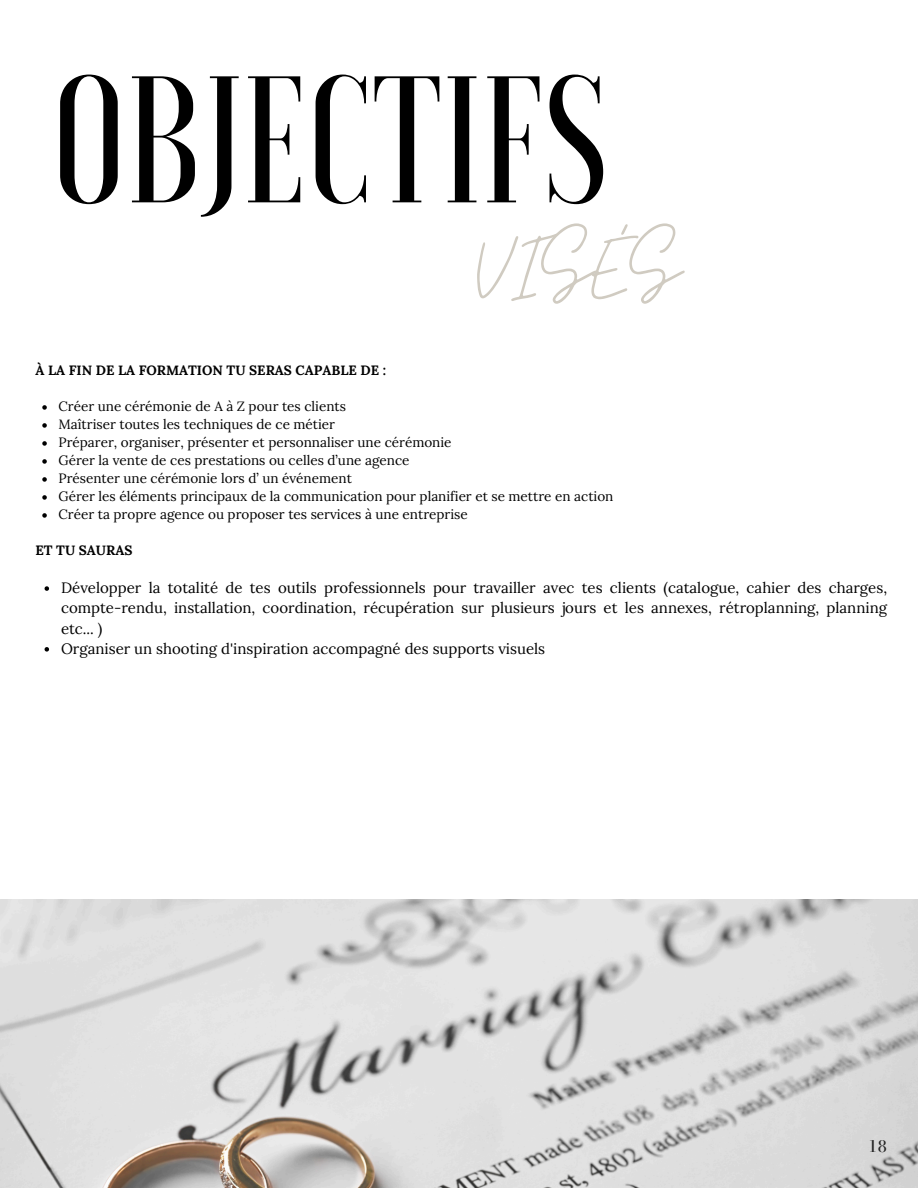
<style>
.page{position:relative;width:918px;height:1188px;background:#fff}
.page>*{position:absolute;margin:0;border:0;box-sizing:border-box;transform-origin:0 0}
.t1{font:500 180px "Voga";color:#000}
.t2{font:99.6px "Moon Time";color:#d0cbc1}
.t3{font:18px "Bodoni FLF";color:#222}
.t4{font:15px/20.2px "Lora";color:#000}
.t5{font:13.5px/18px "Lora";color:#000}
.t6{font:700 13.5px "Lora";color:#000}
</style>
<div class="page">
<svg style="left:42px;top:405px;width:5px;height:5px"></svg>
<svg style="left:42px;top:423px;width:5px;height:5px"></svg>
<svg style="left:42px;top:441px;width:5px;height:5px"></svg>
<svg style="left:42px;top:459px;width:5px;height:5px"></svg>
<svg style="left:42px;top:477px;width:5px;height:5px"></svg>
<svg style="left:42px;top:495px;width:5px;height:5px"></svg>
<svg style="left:42px;top:513px;width:5px;height:5px"></svg>
<svg style="left:45px;top:586px;width:4px;height:5px"></svg>
<svg style="left:45px;top:647px;width:4px;height:5px"></svg>
<img style="left:0;top:899px;width:918px;height:289px">
<h1 class="t1" style="left:51px;top:50px;width:558px">OBJECTIFS</h1>
<h2 class="t2" style="left:477px;top:208px;width:204px">VISÉS</h2>
<p class="t6" style="left:36px;top:361px;width:352px">À LA FIN DE LA FORMATION TU SERAS CAPABLE DE :</p>
<p class="t5" style="left:58px;top:397px;width:556px">Créer une cérémonie de A à Z pour tes clients<br>Maîtriser toutes les techniques de ce métier<br>Préparer, organiser, présenter et personnaliser une cérémonie<br>Gérer la vente de ces prestations ou celles d’une agence<br>Présenter une cérémonie lors d’ un événement<br>Gérer les éléments principaux de la communication pour planifier et se mettre en action Créer ta propre agence ou proposer tes services à une entreprise</p>
<p class="t6" style="left:36px;top:541px;width:99px">ET TU SAURAS</p>
<p class="t4" style="left:61px;top:577px;width:828px">Développer la totalité de tes outils professionnels pour travailler avec tes clients (catalogue, cahier des charges, compte-rendu, installation, coordination, récupération sur plusieurs jours et les annexes, rétroplanning, planning etc... )<br>Organiser un shooting d'inspiration accompagné des supports visuels</p>
<p class="t3" style="left:868px;top:1136px;width:21px">18</p>
</div>
